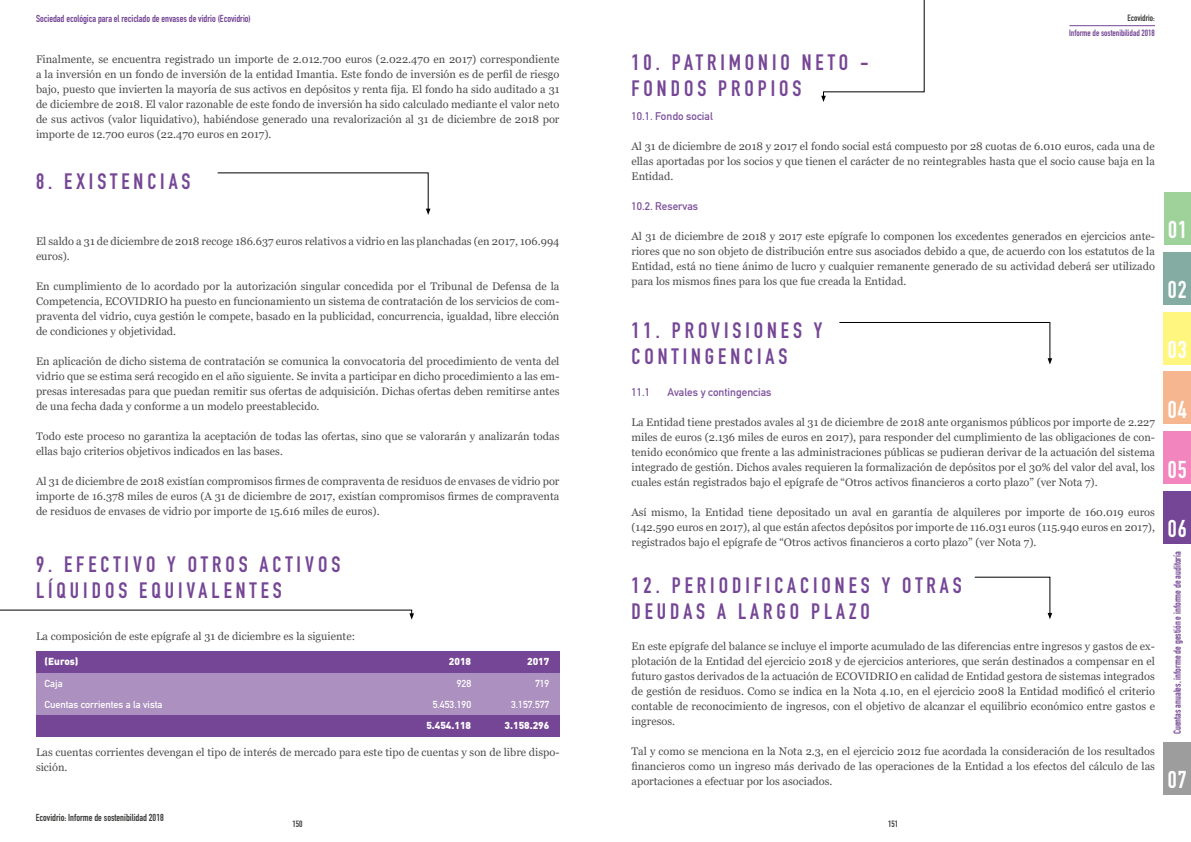
<style>
.page{position:relative;width:1191px;height:842px;background:#fff}
.page>*{position:absolute;margin:0;border:0;box-sizing:border-box;transform-origin:0 0}
.t1{font:700 24px "DIN Condensed";letter-spacing:.05em;color:#fff}
.t2{font:700 22px/26.4px "DIN Condensed";letter-spacing:.18em;color:#754695}
.t3{font:11px/15px "Georgia";color:#4e4d4d;text-align:justify}
.t4{font:700 11px "DIN Alternate";color:#7d529d}
.t5{font:700 10px "DIN Condensed";color:#754695}
.t6{font:700 10px/21px "DIN Alternate";color:#fff;text-align:right}
.t7{font:700 10px "DIN Condensed";color:#3c3c3b}
.t8{font:900 10px "DIN";color:#fff}
.t9{font:700 9px "DIN Condensed";color:#754695}
.t10{font:700 9px "DIN Condensed";color:#3c3c3b}
</style>
<div class="page">
<div style="left:1163px;top:192px;width:28px;height:52px;background:#9fd29a"></div>
<div style="left:1163px;top:252px;width:28px;height:52px;background:#84aca2"></div>
<div style="left:1163px;top:312px;width:28px;height:52px;background:#fff680"></div>
<div style="left:1163px;top:372px;width:28px;height:52px;background:#f6b790"></div>
<div style="left:1163px;top:432px;width:28px;height:52px;background:#f285be"></div>
<div style="left:1163px;top:742px;width:28px;height:53px;background:#9d9d9d"></div>
<div style="left:1163px;top:491px;width:28px;height:53px;background:#754695"></div>
<hr style="left:1069px;top:25px;width:86px;height:1px;background:#754695">
<svg style="left:217px;top:172px;width:213px;height:43px"></svg>
<svg style="left:0;top:610px;width:414px;height:10px"></svg>
<div style="left:36px;top:652px;width:523px;height:21px;background:#754695"></div>
<div style="left:36px;top:715px;width:523px;height:21px;background:#754695"></div>
<div style="left:36px;top:673px;width:523px;height:42px;background:#ac90bf"></div>
<svg style="left:839px;top:322px;width:213px;height:43px"></svg>
<svg style="left:974px;top:577px;width:78px;height:42px"></svg>
<svg style="left:821px;top:0;width:103px;height:102px"></svg>
<p class="t5" style="left:36px;top:11px;width:216px">Sociedad ecológica para el reciclado de envases de vidrio (Ecovidrio)</p>
<p class="t3" style="left:36px;top:52px;width:525px">Finalmente, se encuentra registrado un importe de 2.012.700 euros (2.022.470 en 2017) correspondiente a la inversión en un fondo de inversión de la entidad Imantia. Este fondo de inversión es de perfil de riesgo bajo, puesto que invierten la mayoría de sus activos en depósitos y renta fija. El fondo ha sido auditado a 31 de diciembre de 2018. El valor razonable de este fondo de inversión ha sido calculado mediante el valor neto de sus activos (valor liquidativo), habiéndose generado una revalorización al 31 de diciembre de 2018 por importe de 12.700 euros (22.470 euros en 2017).</p>
<h2 class="t2" style="left:36px;top:168px;width:156px">8. EXISTENCIAS</h2>
<p class="t3" style="left:36px;top:234px;width:525px">El saldo a 31 de diciembre de 2018 recoge 186.637 euros relativos a vidrio en las planchadas (en 2017, 106.994 euros).</p>
<p class="t3" style="left:36px;top:279px;width:525px">En cumplimiento de lo acordado por la autorización singular concedida por el Tribunal de Defensa de la Competencia, ECOVIDRIO ha puesto en funcionamiento un sistema de contratación de los servicios de com&shy;praventa del vidrio, cuya gestión le compete, basado en la publicidad, concurrencia, igualdad, libre elección de condiciones y objetividad.</p>
<p class="t3" style="left:36px;top:354px;width:525px">En aplicación de dicho sistema de contratación se comunica la convocatoria del procedimiento de venta del vidrio que se estima será recogido en el año siguiente. Se invita a participar en dicho procedimiento a las em&shy;presas interesadas para que puedan remitir sus ofertas de adquisición. Dichas ofertas deben remitirse antes de una fecha dada y conforme a un modelo preestablecido.</p>
<p class="t3" style="left:36px;top:429px;width:525px">Todo este proceso no garantiza la aceptación de todas las ofertas, sino que se valorarán y analizarán todas ellas bajo criterios objetivos indicados en las bases.</p>
<p class="t3" style="left:36px;top:474px;width:525px">Al 31 de diciembre de 2018 existían compromisos firmes de compraventa de residuos de envases de vidrio por importe de 16.378 miles de euros (A 31 de diciembre de 2017, existían compromisos firmes de compraventa de residuos de envases de vidrio por importe de 15.616 miles de euros).</p>
<h2 class="t2" style="left:36px;top:550px;width:306px">9. EFECTIVO Y OTROS ACTIVOS<br>LÍQUIDOS EQUIVALENTES</h2>
<p class="t3" style="left:36px;top:629px;width:321px">La composición de este epígrafe al 31 de diciembre es la siguiente:</p>
<p class="t8" style="left:45px;top:655px;width:36px">(Euros)</p>
<p class="t8" style="left:527px;top:655px;width:24px">2017</p>
<p class="t8" style="left:449px;top:655px;width:24px">2018</p>
<p class="t6" style="left:45px;top:672px;width:120px;text-align:left">Caja<br>Cuentas corrientes a la vista</p>
<p class="t6" style="left:433px;top:672px;width:40px">928<br>5.453.190</p>
<p class="t6" style="left:511px;top:672px;width:40px">719<br>3.157.577</p>
<p class="t8" style="left:426px;top:718px;width:46px">5.454.118</p>
<p class="t8" style="left:504px;top:718px;width:46px">3.158.296</p>
<p class="t3" style="left:36px;top:745px;width:525px">Las cuentas corrientes devengan el tipo de interés de mercado para este tipo de cuentas y son de libre dispo&shy;sición.</p>
<h2 class="t2" style="left:631px;top:49px;width:239px">10. PATRIMONIO NETO -<br>FONDOS PROPIOS</h2>
<p class="t10" style="left:1127px;top:12px;width:29px">Ecovidrio:</p>
<p class="t9" style="left:1069px;top:27px;width:87px">Informe de sostenibilidad 2018</p>
<p class="t4" style="left:631px;top:108px;width:83px">10.1. Fondo social</p>
<p class="t3" style="left:631px;top:139px;width:525px">Al 31 de diciembre de 2018 y 2017 el fondo social está compuesto por 28 cuotas de 6.010 euros, cada una de ellas aportadas por los socios y que tienen el carácter de no reintegrables hasta que el socio cause baja en la Entidad.</p>
<p class="t4" style="left:631px;top:198px;width:68px">10.2. Reservas</p>
<p class="t3" style="left:631px;top:229px;width:525px">Al 31 de diciembre de 2018 y 2017 este epígrafe lo componen los excedentes generados en ejercicios ante&shy;riores que no son objeto de distribución entre sus asociados debido a que, de acuerdo con los estatutos de la Entidad, está no tiene ánimo de lucro y cualquier remanente generado de su actividad deberá ser utilizado para los mismos fines para los que fue creada la Entidad.</p>
<h2 class="t2" style="left:631px;top:317px;width:192px">11. PROVISIONES Y<br>CONTINGENCIAS</h2>
<p class="t4" style="left:631px;top:383px;width:20px">11.1</p>
<p class="t4" style="left:667px;top:383px;width:105px">Avales y contingencias</p>
<p class="t3" style="left:631px;top:414px;width:525px">La Entidad tiene prestados avales al 31 de diciembre de 2018 ante organismos públicos por importe de 2.227 miles de euros (2.136 miles de euros en 2017), para responder del cumplimiento de las obligaciones de con&shy;tenido económico que frente a las administraciones públicas se pudieran derivar de la actuación del sistema integrado de gestión. Dichos avales requieren la formalización de depósitos por el 30% del valor del aval, los cuales están registrados bajo el epígrafe de “Otros activos financieros a corto plazo” (ver Nota 7).</p>
<p class="t3" style="left:631px;top:504px;width:525px">Así mismo, la Entidad tiene depositado un aval en garantía de alquileres por importe de 160.019 euros (142.590 euros en 2017), al que están afectos depósitos por importe de 116.031 euros (115.940 euros en 2017), registrados bajo el epígrafe de “Otros activos financieros a corto plazo” (ver Nota 7).</p>
<h2 class="t2" style="left:631px;top:572px;width:332px">12. PERIODIFICACIONES Y OTRAS<br>DEUDAS A LARGO PLAZO</h2>
<p class="t3" style="left:631px;top:639px;width:525px">En este epígrafe del balance se incluye el importe acumulado de las diferencias entre ingresos y gastos de ex&shy;plotación de la Entidad del ejercicio 2018 y de ejercicios anteriores, que serán destinados a compensar en el futuro gastos derivados de la actuación de ECOVIDRIO en calidad de Entidad gestora de sistemas integrados de gestión de residuos. Como se indica en la Nota 4.10, en el ejercicio 2008 la Entidad modificó el criterio contable de reconocimiento de ingresos, con el objetivo de alcanzar el equilibrio económico entre gastos e ingresos.</p>
<p class="t3" style="left:631px;top:744px;width:525px">Tal y como se menciona en la Nota 2.3, en el ejercicio 2012 fue acordada la consideración de los resultados financieros como un ingreso más derivado de las operaciones de la Entidad a los efectos del cálculo de las aportaciones a efectuar por los asociados.</p>
<p class="t7" style="left:36px;top:810px;width:129px">Ecovidrio: Informe de sostenibilidad 2018</p>
<p class="t10" style="left:292px;top:818px;width:12px">150</p>
<p class="t10" style="left:888px;top:818px;width:12px">151</p>
<h1 class="t1" style="left:1168px;top:213px;width:21px">01</h1>
<h1 class="t1" style="left:1167px;top:273px;width:21px">02</h1>
<h1 class="t1" style="left:1167px;top:333px;width:21px">03</h1>
<h1 class="t1" style="left:1167px;top:393px;width:21px">04</h1>
<h1 class="t1" style="left:1167px;top:453px;width:21px">05</h1>
<h1 class="t1" style="left:1167px;top:513px;width:21px">06</h1>
<p class="t5" style="left:1170px;top:734px;width:184px;rotate:-90deg">Cuentas anuales, informe de gestión e informe de auditoría</p>
<h1 class="t1" style="left:1167px;top:764px;width:21px">07</h1>
</div>
